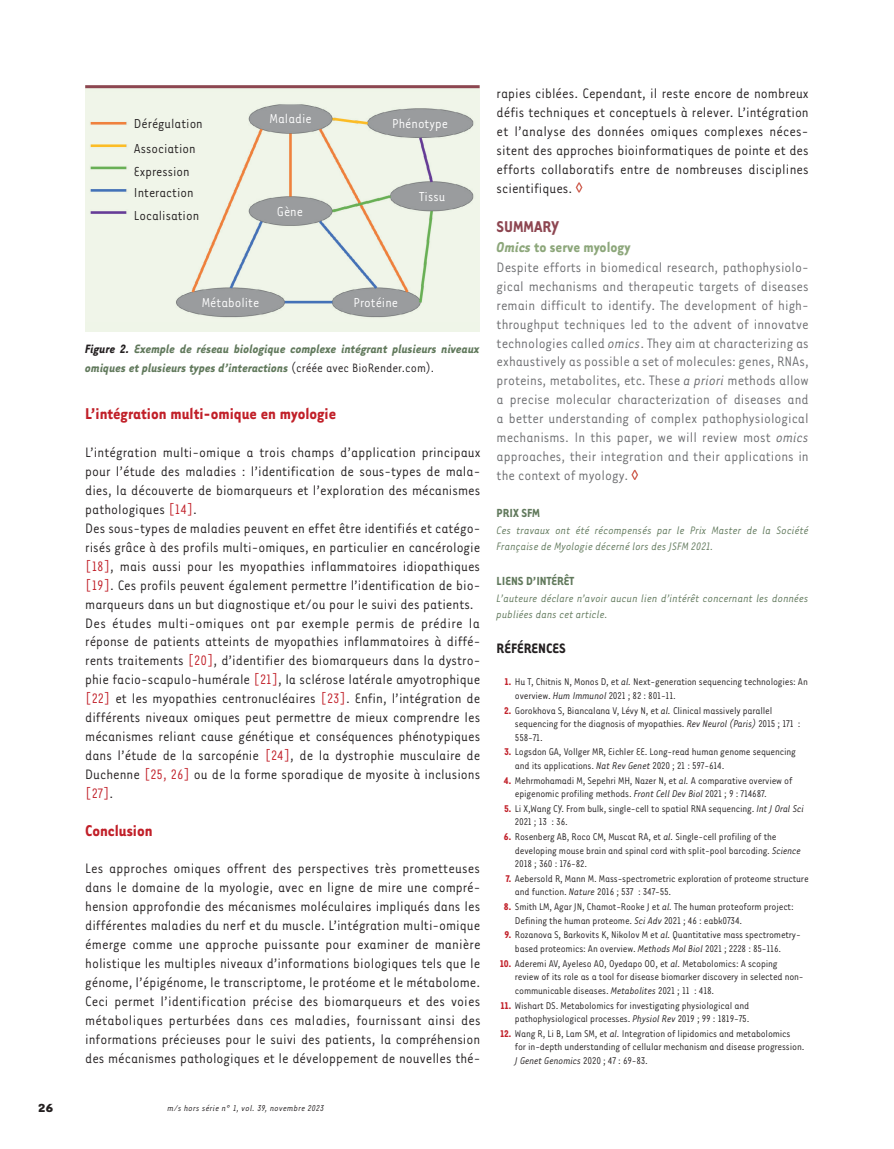
<style>
.page{position:relative;width:894px;height:1149px;background:#fff}
.page>*{position:absolute;margin:0;border:0;box-sizing:border-box;transform-origin:0 0}
.t1{font:700 18px "Tarzana Nar OT";color:#c12029}
.t2{font:700 18px "Tarzana Nar OT";color:#8d4651}
.t3{font:700 16.5px "Tarzana Nar OT";color:#8da77b}
.t4{font:15.75px/18.9px "Tarzana Nar OT";color:#231f20;text-align:justify}
.t5{font:15.75px/18.9px "Tarzana Nar OT";color:#6c6d70;text-align:justify}
.t6{font:700 15.75px "Tarzana Nar OT";color:#231f20}
.t7{font:15px/24.5px "Tarzana Nar OT";color:#231f20}
.t8{font:15px "Tarzana Nar OT";color:#fff}
.t9{font:italic 700 13.95px/18.9px "Tarzana Nar OT";color:#61795c}
.t10{font:700 13.5px "Tarzana Nar OT";color:#61795c}
.t11{font:700 13.5px "Tarzana Wide OT";color:#231f20}
.t12{font:italic 12.45px/15.9px "Tarzana Nar OT";color:#61795c}
.t13{font:11.25px/13.5px "Tarzana Nar OT";letter-spacing:-.015em;color:#231f20}
.t14{font:italic 9.75px "Tarzana Nar OT";letter-spacing:.025em;color:#231f20}
.s1{color:#231f20}
.s2{font-weight:400;font-style:normal;color:#231f20}
.s3{color:#c12029}
.s4{font-style:italic}
.s5{font-weight:700;color:#c12029}
</style>
<div class="page">
<svg style="left:575px;top:182px;width:7px;height:10px"></svg>
<svg style="left:631px;top:470px;width:7px;height:10px"></svg>
<div style="left:85px;top:85px;width:394px;height:247px;background:#eff5e8"></div>
<img style="left:90px;top:104px;width:384px;height:214px">
<hr style="left:85px;top:85px;width:394px;height:3px;background:#8d4651">
<p class="t7" style="left:134px;top:111px;width:70px">Dérégulation<br>Association</p>
<p class="t7" style="left:134px;top:160px;width:61px;line-height:21.5px">Expression<br>Interaction</p>
<p class="t7" style="left:134px;top:203px;width:67px">Localisation</p>
<p class="t8" style="left:269px;top:110px;width:44px">Maladie</p>
<p class="t8" style="left:277px;top:202px;width:28px">Gène</p>
<p class="t8" style="left:392px;top:115px;width:57px">Phénotype</p>
<p class="t8" style="left:419px;top:188px;width:28px">Tissu</p>
<p class="t8" style="left:353px;top:294px;width:46px">Protéine</p>
<p class="t9" style="left:85px;top:338px;width:396px"><span class="s1">Figure 2.</span> Exemple de réseau biologique complexe intégrant plusieurs niveaux omiques et plusieurs types d’interactions <span class="s2">(créée avec BioRender.com).</span></p>
<p class="t8" style="left:202px;top:294px;width:59px">Métabolite</p>
<p class="t1" style="left:85px;top:403px;width:252px">L’intégration multi-omique en myologie</p>
<p class="t4" style="left:85px;top:442px;width:397px;text-align:left">L’intégration multi-omique a trois champs d’application principaux pour l’étude des maladies : l’identification de sous-types de mala&shy;dies, la découverte de biomarqueurs et l’exploration des mécanismes pathologiques <span class="s3">[14]</span>.<br>Des sous-types de maladies peuvent en effet être identifiés et catégo&shy;risés grâce à des profils multi-omiques, en particulier en cancérologie <span class="s3">[18]</span>, mais aussi pour les myopathies inflammatoires idiopathiques <span class="s3">[19]</span>. Ces profils peuvent également permettre l’identification de bio&shy;marqueurs dans un but diagnostique et/ou pour le suivi des patients.<br>Des études multi-omiques ont par exemple permis de prédire la réponse de patients atteints de myopathies inflammatoires à diffé&shy;rents traitements <span class="s3">[20]</span>, d’identifier des biomarqueurs dans la dystro&shy;phie facio-scapulo-humérale <span class="s3">[21]</span>, la sclérose latérale amyotrophique <span class="s3">[22]</span> et les myopathies centronucléaires <span class="s3">[23]</span>. Enfin, l’intégration de différents niveaux omiques peut permettre de mieux comprendre les mécanismes reliant cause génétique et conséquences phénotypiques dans l’étude de la sarcopénie <span class="s3">[24]</span>, de la dystrophie musculaire de Duchenne <span class="s3">[25, 26]</span> ou de la forme sporadique de myosite à inclusions <span class="s3">[27]</span>.</p>
<p class="t1" style="left:85px;top:818px;width:69px">Conclusion</p>
<p class="t4" style="left:85px;top:858px;width:397px">Les approches omiques offrent des perspectives très prometteuses dans le domaine de la myologie, avec en ligne de mire une compré&shy;hension approfondie des mécanismes moléculaires impliqués dans les différentes maladies du nerf et du muscle. L’intégration multi-omique émerge comme une approche puissante pour examiner de manière holistique les multiples niveaux d’informations biologiques tels que le génome, l’épigénome, le transcriptome, le protéome et le métabolome.<br>Ceci permet l’identification précise des biomarqueurs et des voies métaboliques perturbées dans ces maladies, fournissant ainsi des informations précieuses pour le suivi des patients, la compréhension des mécanismes pathologiques et le développement de nouvelles thé-</p>
<p class="t11" style="left:38px;top:1098px;width:17px">26</p>
<p class="t14" style="left:167px;top:1102px;width:158px">m/s hors série n° 1, vol. 39, novembre 2023</p>
<p class="t4" style="left:496px;top:83px;width:313px">rapies ciblées. Cependant, il reste encore de nombreux défis techniques et conceptuels à relever. L’intégration et l’analyse des données omiques complexes néces&shy;sitent des approches bioinformatiques de pointe et des efforts collaboratifs entre de nombreuses disciplines scientifiques.</p>
<p class="t2" style="left:496px;top:215px;width:64px">SUMMARY</p>
<p class="t3" style="left:496px;top:236px;width:135px"><span class="s4">Omics</span> to serve myology</p>
<p class="t5" style="left:496px;top:257px;width:313px">Despite efforts in biomedical research, pathophysiolo&shy;gical mechanisms and therapeutic targets of diseases remain difficult to identify. The development of high&shy;throughput techniques led to the advent of innovatve technologies called <span class="s4">omics</span>. They aim at characterizing as exhaustively as possible a set of molecules: genes, RNAs, proteins, metabolites, etc. These <span class="s4">a priori</span> methods allow a precise molecular characterization of diseases and a better understanding of complex pathophysiological mechanisms. In this paper, we will review most <span class="s4">omics </span>approaches, their integration and their applications in the context of myology.</p>
<p class="t10" style="left:496px;top:504px;width:45px">PRIX SFM</p>
<p class="t12" style="left:496px;top:521px;width:313px">Ces travaux ont été récompensés par le Prix Master de la Société<br>Française de Myologie décerné lors des JSFM 2021.</p>
<p class="t10" style="left:496px;top:572px;width:79px">LIENS D’INTÉRÊT</p>
<p class="t12" style="left:496px;top:590px;width:313px">L’auteure déclare n’avoir aucun lien d’intérêt concernant les données publiées dans cet article.</p>
<p class="t6" style="left:496px;top:638px;width:70px">RÉFÉRENCES</p>
<p class="t13" style="left:514px;top:674px;width:294px;text-indent:-10px"><span class="s5">1.</span> Hu T, Chitnis N, Monos D, et <span class="s4">al.</span> Next-generation sequencing technologies: An overview. <span class="s4">Hum Immunol</span> 2021 ; 82 : 801-11.</p>
<p class="t13" style="left:514px;top:703px;width:287px;text-indent:-11px"><span class="s5">2.</span> Gorokhova S, Biancalana V, Lévy N, et <span class="s4">al.</span> Clinical massively parallel sequencing for the diagnosis of myopathies. <span class="s4">Rev Neurol (Paris)</span> 2015 ; 171 :<br>558-71.</p>
<p class="t13" style="left:514px;top:744px;width:282px;text-indent:-11px"><span class="s5">3.</span> Logsdon GA, Vollger MR, Eichler EE. Long-read human genome sequencing and its applications. <span class="s4">Nat Rev Genet</span> 2020 ; 21 : 597-614.</p>
<p class="t13" style="left:514px;top:773px;width:279px;text-indent:-11px"><span class="s5">4.</span> Mehrmohamadi M, Sepehri MH, Nazer N, et <span class="s4">al.</span> A comparative overview of epigenomic profiling methods. <span class="s4">Front Cell Dev Biol</span> 2021 ; 9 : 714687.</p>
<p class="t13" style="left:514px;top:801px;width:290px;text-indent:-11px"><span class="s5">5.</span> Li X,Wang CY. From bulk, single-cell to spatial RNA sequencing. <span class="s4">Int J Oral Sci<br></span>2021 ; 13 : 36.</p>
<p class="t13" style="left:514px;top:829px;width:287px;text-indent:-11px"><span class="s5">6.</span> Rosenberg AB, Roco CM, Muscat RA, et <span class="s4">al.</span> Single-cell profiling of the developing mouse brain and spinal cord with split-pool barcoding. <span class="s4">Science<br></span>2018 ; 360 : 176-82.</p>
<p class="t13" style="left:514px;top:871px;width:295px;text-indent:-9px"><span class="s5">7.</span> Aebersold R, Mann M. Mass-spectrometric exploration of proteome structure and function. <span class="s4">Nature</span> 2016 ; 537 : 347-55.</p>
<p class="t13" style="left:514px;top:899px;width:280px;text-indent:-11px"><span class="s5">8.</span> Smith LM, Agar JN, Chamot-Rooke J et <span class="s4">al.</span> The human proteoform project:<br>Defining the human proteome. <span class="s4">Sci Adv</span> 2021 ; 46 : eabk0734.</p>
<p class="t13" style="left:514px;top:927px;width:287px;text-indent:-10px"><span class="s5">9.</span> Rozanova S, Barkovits K, Nikolov M et <span class="s4">al.</span> Quantitative mass spectrometry&shy;based proteomics: An overview. <span class="s4">Methods Mol Biol</span> 2021 ; 2228 : 85-116.</p>
<p class="t13" style="left:514px;top:955px;width:290px;text-indent:-15px"><span class="s5">10.</span> Aderemi AV, Ayeleso AO, Oyedapo OO, et <span class="s4">al.</span> Metabolomics: A scoping review of its role as a tool for disease biomarker discovery in selected non&shy;communicable diseases. <span class="s4">Metabolites</span> 2021 ; 11 : 418.</p>
<p class="t13" style="left:500px;top:997px;width:250px;text-align:right"><span class="s5">11.</span> Wishart DS. Metabolomics for investigating physiological and pathophysiological processes. <span class="s4">Physiol Rev</span> 2019 ; 99 : 1819-75.</p>
<p class="t13" style="left:514px;top:1025px;width:291px;text-indent:-15px"><span class="s5">12.</span> Wang R, Li B, Lam SM, et <span class="s4">al.</span> Integration of lipidomics and metabolomics for in-depth understanding of cellular mechanism and disease progression.<br><span class="s4">J Genet Genomics</span> 2020 ; 47 : 69-83.</p>
</div>
